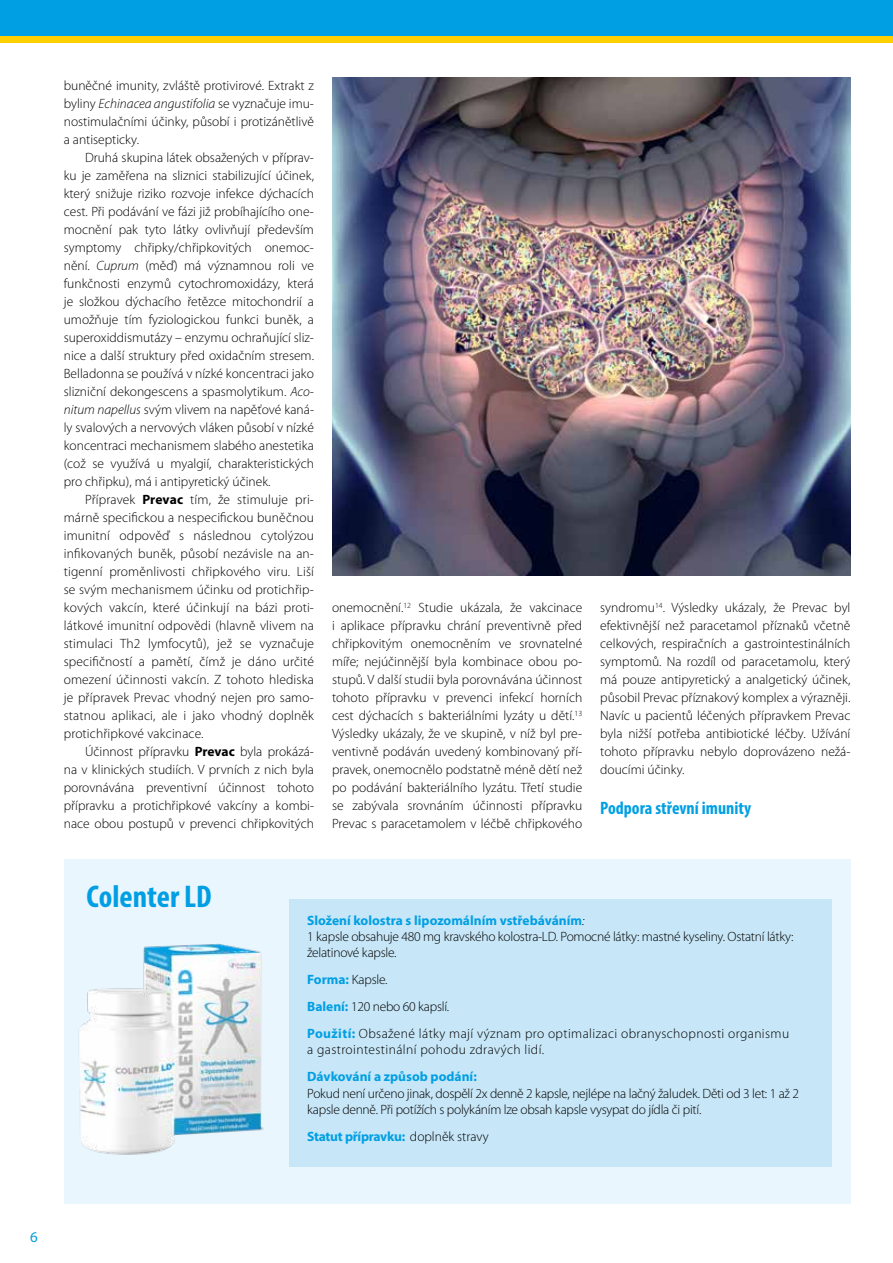
<style>
.page{position:relative;width:893px;height:1263px;background:#fff}
.page>*{position:absolute;margin:0;border:0;box-sizing:border-box;transform-origin:0 0}
.t1{font:700 condensed 31.5px "Myriad Pro";color:#009fe3}
.t2{font:700 condensed 18px "Myriad Pro";color:#009fe3}
.t3{font:15px "Myriad Pro";color:#009fe3}
.t4{font:300 13.5px/18px "Myriad Pro";color:#000;text-align:justify}
.t5{font:300 13.5px/16.2px "Myriad Pro";letter-spacing:-.02em;color:#000}
.t6{font:300 13.5px/27px "Myriad Pro";letter-spacing:.03em;color:#000}
.t7{font:700 13.5px "Myriad Pro";letter-spacing:-.01em;color:#009fe3}
.s1{font-style:italic}
.s2{font-weight:700}
.s3{font-weight:700;color:#009fe3}
.s4{font-weight:300;color:#000}
</style>
<div class="page">
<div style="left:64px;top:859px;width:786px;height:344px;background:#eaf6fe"></div>
<img style="left:333px;top:77px;width:517px;height:498px">
<div style="left:289px;top:899px;width:543px;height:267px;background:#c7e6f7"></div>
<img style="left:78px;top:943px;width:238px;height:224px">
<div style="left:0;top:0;width:893px;height:43px;background:#ffd000"></div>
<div style="left:0;top:0;width:893px;height:35px;background:#009fe3"></div>
<p class="t4" style="left:64px;top:77px;width:252px">buněčné imunity, zvláště protivirové. Extrakt z byliny <span class="s1">Echinacea angustifolia</span> se vyznačuje imu&shy;nostimulačními účinky, působí i protizánětlivě a antisepticky.</p>
<p class="t4" style="left:64px;top:149px;width:252px;text-indent:21px">Druhá skupina látek obsažených v příprav&shy;ku je zaměřena na sliznici stabilizující účinek, který snižuje riziko rozvoje infekce dýchacích cest. Při podávání ve fázi již probíhajícího one&shy;mocnění pak tyto látky ovlivňují především symptomy chřipky/chřipkovitých onemoc&shy;nění. <span class="s1">Cuprum</span> (měď) má významnou roli ve funkčnosti enzymů cytochromoxidázy, která je složkou dýchacího řetězce mitochondrií a umožňuje tím fyziologickou funkci buněk, a superoxiddismutázy – enzymu ochraňující sliz&shy;nice a další struktury před oxidačním stresem.<br>Belladonna se používá v nízké koncentraci jako slizniční dekongescens a spasmolytikum. <span class="s1">Aco&shy;nitum napellus</span> svým vlivem na napěťové kaná&shy;ly svalových a nervových vláken působí v nízké koncentraci mechanismem slabého anestetika (což se využívá u myalgií, charakteristických pro chřipku), má i antipyretický účinek.</p>
<p class="t4" style="left:64px;top:491px;width:252px;text-indent:21px">Přípravek <span class="s2">Prevac</span> tím, že stimuluje pri&shy;márně specifickou a nespecifickou buněčnou imunitní odpověď s následnou cytolýzou infikovaných buněk, působí nezávisle na an&shy;tigenní proměnlivosti chřipkového viru. Liší se svým mechanismem účinku od protichřip&shy;kových vakcín, které účinkují na bázi proti&shy;látkové imunitní odpovědi (hlavně vlivem na stimulaci Th2 lymfocytů), jež se vyznačuje specifičností a pamětí, čímž je dáno určité omezení účinnosti vakcín. Z tohoto hlediska je přípravek Prevac vhodný nejen pro samo&shy;statnou aplikaci, ale i jako vhodný doplněk protichřipkové vakcinace.</p>
<p class="t4" style="left:64px;top:743px;width:252px;text-indent:21px">Účinnost přípravku <span class="s2">Prevac</span> byla prokázá&shy;na v klinických studiích. V prvních z nich byla porovnávána preventivní účinnost tohoto přípravku a protichřipkové vakcíny a kombi&shy;nace obou postupů v prevenci chřipkovitých</p>
<p class="t4" style="left:332px;top:599px;width:252px">onemocnění.<sup>12</sup> Studie ukázala, že vakcinace i aplikace přípravku chrání preventivně před chřipkovitým onemocněním ve srovnatelné míře; nejúčinnější byla kombinace obou po&shy;stupů. V další studii byla porovnávána účinnost tohoto přípravku v prevenci infekcí horních cest dýchacích s bakteriálními lyzáty u dětí.<sup>13<br></sup>Výsledky ukázaly, že ve skupině, v níž byl pre&shy;ventivně podáván uvedený kombinovaný pří&shy;pravek, onemocnělo podstatně méně dětí než po podávání bakteriálního lyzátu. Třetí studie se zabývala srovnáním účinnosti přípravku Prevac s paracetamolem v léčbě chřipkového</p>
<p class="t4" style="left:600px;top:599px;width:252px">syndromu<sup>14</sup>. Výsledky ukázaly, že Prevac byl efektivnější než paracetamol příznaků včetně celkových, respiračních a gastrointestinálních symptomů. Na rozdíl od paracetamolu, který má pouze antipyretický a analgetický účinek, působil Prevac příznakový komplex a výrazněji.<br>Navíc u pacientů léčených přípravkem Prevac byla nižší potřeba antibiotické léčby. Užívání tohoto přípravku nebylo doprovázeno nežá&shy;doucími účinky.</p>
<h2 class="t2" style="left:600px;top:796px;width:152px">Podpora střevní imunity</h2>
<h1 class="t1" style="left:87px;top:877px;width:127px">Colenter LD</h1>
<p class="t5" style="left:307px;top:912px;width:488px"><span class="s3">Složení kolostra s lipozomálním vstřebáváním</span><span class="s1">:<br></span>1 kapsle obsahuje 480 mg kravského kolostra-LD. Pomocné látky: mastné kyseliny. Ostatní látky: želatinové kapsle.</p>
<p class="t6" style="left:307px;top:966px;width:484px"><span class="s3">Forma:</span> Kapsle.<br><span class="s3">Balení:</span> 120 nebo 60 kapslí.<br><span class="s3">Použití:</span> Obsažené látky mají význam pro optimalizaci obranyschopnosti organismu</p>
<p class="t6" style="left:307px;top:1036px;width:239px">a gastrointestinální pohodu zdravých lidí.</p>
<p class="t7" style="left:307px;top:1068px;width:171px">Dávkování a způsob podání:</p>
<p class="t5" style="left:307px;top:1085px;width:493px">Pokud není určeno jinak, dospělí 2x denně 2 kapsle, nejlépe na lačný žaludek. Děti od 3 let: 1 až 2 kapsle denně. Při potížích s polykáním lze obsah kapsle vysypat do jídla či pití.</p>
<p class="t7" style="left:307px;top:1127px;width:183px">Statut přípravku: <span class="s4">doplněk stravy</span></p>
<p class="t3" style="left:30px;top:1229px;width:9px">6</p>
</div>
